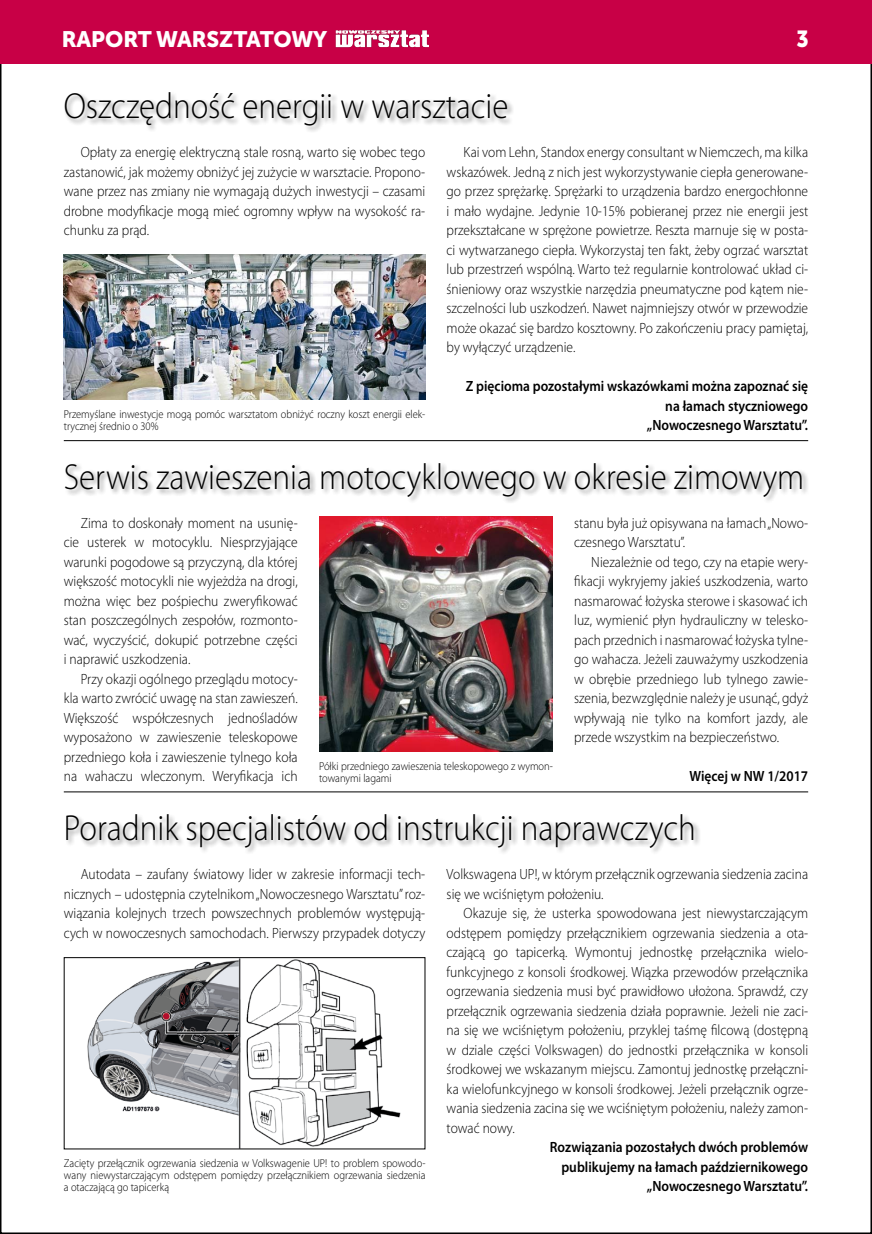
<style>
.page{position:relative;width:872px;height:1234px;background:#fff}
.page>*{position:absolute;margin:0;border:0;box-sizing:border-box;transform-origin:0 0}
.t1{font:300 36.3px "Myriad Pro";color:#000;scale:.91 1}
.t2{font:23.1px "Museo Sans Cyrl 900";color:#fff;scale:.91 1}
.t3{font:22.35px "Museo Sans Cyrl 900";letter-spacing:-.005em;color:#fff}
.t4{font:300 14.85px/19.5px "Myriad Pro";color:#000;text-align:justify;scale:.91 1}
.t5{font:600 14.85px/19.5px "Myriad Pro";color:#000;text-align:right;scale:.91 1}
.t6{font:300 11.55px/12px "Myriad Pro";color:#000;scale:.91 1}
</style>
<div class="page">
<div style="left:0;top:0;width:872px;height:64px;background:#c80046"></div>
<img style="left:335px;top:30px;width:94px;height:18px">
<div style="left:65px;top:812px;width:683px;height:56px;background:#000;opacity:.45"></div>
<div style="left:64px;top:91px;width:494px;height:56px;background:#000;opacity:.45"></div>
<div style="left:64px;top:461px;width:790px;height:56px;background:#000;opacity:.45"></div>
<img style="left:87px;top:959px;width:314px;height:187px">
<div style="left:64px;top:957px;width:361px;height:191px;border:1px solid #000"></div>
<img style="left:64px;top:255px;width:361px;height:144px">
<img style="left:319px;top:516px;width:234px;height:235px">
<hr style="left:64px;top:440px;width:744px;height:1px;background:#000">
<hr style="left:64px;top:791px;width:744px;height:1px;background:#000">
<h3 class="t3" style="left:62px;top:26px;width:267px">RAPORT WARSZTATOWY</h3>
<h2 class="t2" style="left:796px;top:26px;width:15px">3</h2>
<h1 class="t1" style="left:64px;top:86px;width:490px">Oszczędność energii w warsztacie</h1>
<p class="t4" style="left:64px;top:143px;width:399px;text-indent:17px">Opłaty za energię elektryczną stale rosną, warto się wobec tego zastanowić, jak możemy obniżyć jej zużycie w warsztacie. Propono&shy;wane przez nas zmiany nie wymagają dużych inwestycji – czasami drobne modyfikacje mogą mieć ogromny wpływ na wysokość ra&shy;chunku za prąd.</p>
<p class="t6" style="left:64px;top:408px;width:399px">Przemyślane inwestycje mogą pomóc warsztatom obniżyć roczny koszt energii elek&shy;trycznej średnio o 30%</p>
<p class="t4" style="left:446px;top:143px;width:399px;text-indent:17px">Kai vom Lehn, Standox energy consultant w Niemczech, ma kilka wskazówek. Jedną z nich jest wykorzystywanie ciepła generowane&shy;go przez sprężarkę. Sprężarki to urządzenia bardzo energochłonne i mało wydajne. Jedynie 10-15% pobieranej przez nie energii jest przekształcane w sprężone powietrze. Reszta marnuje się w posta&shy;ci wytwarzanego ciepła. Wykorzystaj ten fakt, żeby ogrzać warsztat lub przestrzeń wspólną. Warto też regularnie kontrolować układ ci&shy;śnieniowy oraz wszystkie narzędzia pneumatyczne pod kątem nie&shy;szczelności lub uszkodzeń. Nawet najmniejszy otwór w przewodzie może okazać się bardzo kosztowny. Po zakończeniu pracy pamiętaj, by wyłączyć urządzenie.</p>
<p class="t5" style="left:466px;top:376px;width:378px">Z pięcioma pozostałymi wskazówkami można zapoznać się na łamach styczniowego<br>„Nowoczesnego Warsztatu”.</p>
<h1 class="t1" style="left:64px;top:457px;width:815px">Serwis zawieszenia motocyklowego w okresie zimowym</h1>
<p class="t4" style="left:64px;top:513px;width:259px;text-indent:17px">Zima to doskonały moment na usunię&shy;cie usterek w motocyklu. Niesprzyjające warunki pogodowe są przyczyną, dla której większość motocykli nie wyjeżdża na drogi, można więc bez pośpiechu zweryfikować stan poszczególnych zespołów, rozmonto&shy;wać, wyczyścić, dokupić potrzebne części i naprawić uszkodzenia.</p>
<p class="t4" style="left:64px;top:669px;width:259px;text-indent:17px">Przy okazji ogólnego przeglądu motocy&shy;kla warto zwrócić uwagę na stan zawieszeń.<br>Większość współczesnych jednośladów wyposażono w zawieszenie teleskopowe przedniego koła i zawieszenie tylnego koła na wahaczu wleczonym. Weryfikacja ich</p>
<p class="t6" style="left:319px;top:759px;width:258px">Półki przedniego zawieszenia teleskopowego z wymon&shy;towanymi lagami</p>
<p class="t4" style="left:574px;top:513px;width:258px">stanu była już opisywana na łamach „Nowo&shy;czesnego Warsztatu”.</p>
<p class="t4" style="left:574px;top:552px;width:259px;text-indent:17px">Niezależnie od tego, czy na etapie wery&shy;fikacji wykryjemy jakieś uszkodzenia, warto nasmarować łożyska sterowe i skasować ich luz, wymienić płyn hydrauliczny w telesko&shy;pach przednich i nasmarować łożyska tylne&shy;go wahacza. Jeżeli zauważymy uszkodzenia w obrębie przedniego lub tylnego zawie&shy;szenia, bezwzględnie należy je usunąć, gdyż wpływają nie tylko na komfort jazdy, ale przede wszystkim na bezpieczeństwo.</p>
<p class="t5" style="left:689px;top:766px;width:132px">Więcej w NW 1/2017</p>
<h1 class="t1" style="left:64px;top:807px;width:696px">Poradnik specjalistów od instrukcji naprawczych</h1>
<p class="t4" style="left:64px;top:864px;width:399px;text-indent:17px">Autodata – zaufany światowy lider w zakresie informacji tech&shy;nicznych – udostępnia czytelnikom „Nowoczesnego Warsztatu” roz&shy;wiązania kolejnych trzech powszechnych problemów występują&shy;cych w nowoczesnych samochodach. Pierwszy przypadek dotyczy</p>
<p class="t6" style="left:64px;top:1157px;width:399px;text-align:justify">Zacięty przełącznik ogrzewania siedzenia w Volkswagenie UP! to problem spowodo&shy;wany niewystarczającym odstępem pomiędzy przełącznikiem ogrzewania siedzenia a otaczającą go tapicerką</p>
<p class="t4" style="left:446px;top:864px;width:399px">Volkswagena UP!, w którym przełącznik ogrzewania siedzenia zacina się we wciśniętym położeniu.</p>
<p class="t4" style="left:446px;top:903px;width:399px;text-indent:17px">Okazuje się, że usterka spowodowana jest niewystarczającym odstępem pomiędzy przełącznikiem ogrzewania siedzenia a ota&shy;czającą go tapicerką. Wymontuj jednostkę przełącznika wielo&shy;funkcyjnego z konsoli środkowej. Wiązka przewodów przełącznika ogrzewania siedzenia musi być prawidłowo ułożona. Sprawdź, czy przełącznik ogrzewania siedzenia działa poprawnie. Jeżeli nie zaci&shy;na się we wciśniętym położeniu, przyklej taśmę filcową (dostępną w dziale części Volkswagen) do jednostki przełącznika w konsoli środkowej we wskazanym miejscu. Zamontuj jednostkę przełączni&shy;ka wielofunkcyjnego w konsoli środkowej. Jeżeli przełącznik ogrze&shy;wania siedzenia zacina się we wciśniętym położeniu, należy zamon&shy;tować nowy.</p>
<p class="t5" style="left:550px;top:1136px;width:285px">Rozwiązania pozostałych dwóch problemów publikujemy na łamach październikowego „Nowoczesnego Warsztatu”.</p>
</div>
